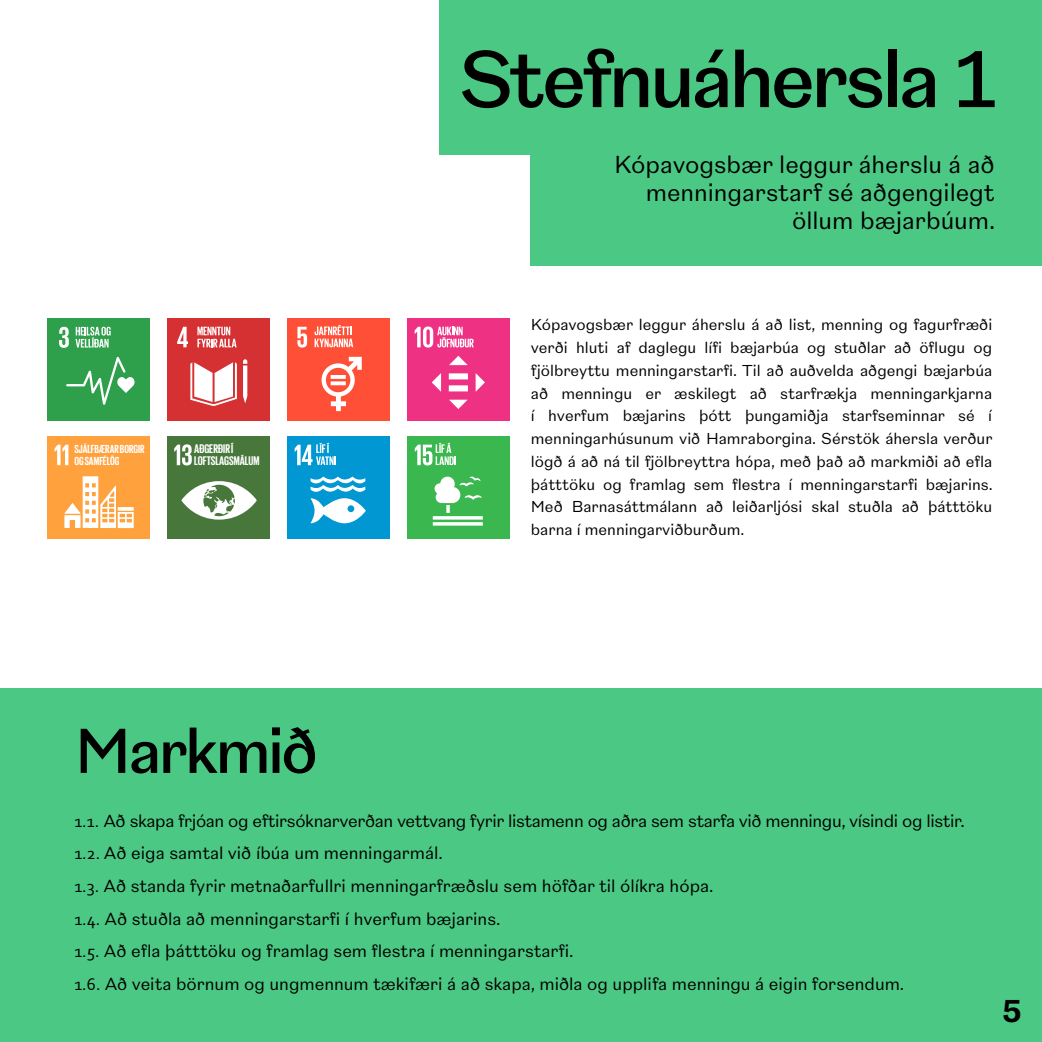
<style>
.page{position:relative;width:1042px;height:1042px;background:#fff}
.page>*{position:absolute;margin:0;border:0;box-sizing:border-box;transform-origin:0 0}
.t1{font:500 79.98px "New Reason";letter-spacing:-.055em;color:#000}
.t2{font:500 63px "New Reason";letter-spacing:-.05em;color:#000}
.t3{font:600 31.5px "New Reason";color:#000}
.t4{font:24.5px/28px "New Reason";color:#000;text-align:right}
.t5{font:17.5px/32.7px "New Reason";color:#000}
.t6{font:15.75px/22.8px "New Reason";color:#000;text-align:justify}
.t7{font:700 12.78px/12.1px "Giorgio Sans";color:#fff}
.t8{font:700 11.9px/12.1px "Giorgio Sans";color:#fff}
.s1{font-family:"Corbel"}
</style>
<div class="page">
<div style="left:530px;top:0;width:512px;height:266px;background:#4bc984"></div>
<div style="left:0;top:689px;width:1042px;height:353px;background:#4bc984"></div>
<div style="left:439px;top:0;width:541px;height:154px;background:#4bc984"></div>
<div style="left:47px;top:318px;width:102px;height:102px;background:#2e9f4a"></div>
<svg style="left:59px;top:327px;width:10px;height:21px"></svg>
<svg style="left:66px;top:357px;width:69px;height:48px"></svg>
<svg style="left:75px;top:327px;width:36px;height:20px"></svg>
<div style="left:167px;top:318px;width:102px;height:102px;background:#d53133"></div>
<svg style="left:177px;top:327px;width:11px;height:20px"></svg>
<svg style="left:243px;top:359px;width:4px;height:44px"></svg>
<svg style="left:190px;top:362px;width:47px;height:44px"></svg>
<svg style="left:197px;top:327px;width:40px;height:20px"></svg>
<div style="left:287px;top:318px;width:102px;height:102px;background:#ff4f36"></div>
<svg style="left:297px;top:327px;width:10px;height:20px"></svg>
<svg style="left:321px;top:357px;width:41px;height:54px"></svg>
<svg style="left:331px;top:375px;width:15px;height:4px"></svg>
<svg style="left:331px;top:381px;width:15px;height:4px"></svg>
<svg style="left:314px;top:325px;width:39px;height:22px"></svg>
<div style="left:407px;top:318px;width:102px;height:102px;background:#ef3184"></div>
<svg style="left:415px;top:326px;width:59px;height:21px"></svg>
<div style="left:449px;top:385px;width:19px;height:6px;background:#fff"></div>
<div style="left:449px;top:373px;width:19px;height:6px;background:#fff"></div>
<svg style="left:449px;top:356px;width:18px;height:9px"></svg>
<svg style="left:476px;top:373px;width:9px;height:19px"></svg>
<svg style="left:449px;top:400px;width:18px;height:9px"></svg>
<svg style="left:432px;top:373px;width:9px;height:19px"></svg>
<div style="left:47px;top:436px;width:102px;height:102px;background:#ffa13c"></div>
<svg style="left:55px;top:445px;width:13px;height:20px"></svg>
<svg style="left:64px;top:476px;width:70px;height:52px"></svg>
<div style="left:167px;top:436px;width:102px;height:102px;background:#48773c"></div>
<svg style="left:174px;top:444px;width:18px;height:21px"></svg>
<svg style="left:181px;top:481px;width:76px;height:38px"></svg>
<div style="left:287px;top:436px;width:102px;height:102px;background:#0097d2"></div>
<svg style="left:310px;top:476px;width:56px;height:47px"></svg>
<svg style="left:295px;top:443px;width:41px;height:22px"></svg>
<div style="left:407px;top:436px;width:102px;height:102px;background:#3ab74f"></div>
<hr style="left:433px;top:516px;width:50px;height:3px;background:#fff">
<svg style="left:433px;top:522px;width:50px;height:4px"></svg>
<svg style="left:434px;top:477px;width:47px;height:36px"></svg>
<svg style="left:415px;top:443px;width:41px;height:22px"></svg>
<hr style="left:0;top:0;width:1px;height:1042px;background:#4bc984">
<p class="t8" style="left:74px;top:443px;width:72px">SJÁLFBÆRAR BORGIR<br>OG SAMFÉLÖG</p>
<p class="t7" style="left:194px;top:442px;width:67px">AÐGERÐIR Í<br>LOFTSLAGSMÁLUM</p>
<h1 class="t1" style="left:458px;top:32px;width:539px">Stefnuáhersla 1</h1>
<h3 class="t4" style="left:614px;top:151px;width:383px">Kópavogsbær leggur áherslu á að menningarstarf sé aðgengilegt öllum bæjarbúum.</h3>
<p class="t6" style="left:531px;top:314px;width:463px">Kópavogsbær leggur áherslu á að list, menning og fagurfræði verði hluti af daglegu lífi bæjarbúa og stuðlar að öflugu og fjölbreyttu menningarstarfi. Til að auðvelda aðgengi bæjarbúa að menningu er æskilegt að starfrækja menningarkjarna í hverfum bæjarins þótt þungamiðja starfseminnar sé í menningarhúsunum við Hamraborgina. Sérstök áhersla verður lögð á að ná til fjölbreyttra hópa, með það að markmiði að efla þátttöku og framlag sem flestra í menningarstarfi bæjarins.<br>Með Barnasáttmálann að leiðarljósi skal stuðla að þátttöku barna í menningarviðburðum.</p>
<h2 class="t2" style="left:74px;top:714px;width:245px">Markmið</h2>
<p class="t5" style="left:74px;top:805px;width:892px"><span class="s1">1.1.</span> Að skapa frjóan og eftirsóknarverðan vettvang fyrir listamenn og aðra sem starfa við menningu, vísindi og listir.<br><span class="s1">1.2.</span> Að eiga samtal við íbúa um menningarmál.<br><span class="s1">1.3.</span> Að standa fyrir metnaðarfullri menningarfræðslu sem höfðar til ólíkra hópa.<br><span class="s1">1.4.</span> Að stuðla að menningarstarfi í hverfum bæjarins.<br><span class="s1">1.5.</span> Að efla þátttöku og framlag sem flestra í menningarstarfi.<br><span class="s1">1.6.</span> Að veita börnum og ungmennum tækifæri á að skapa, miðla og upplifa menningu á eigin forsendum.</p>
<h3 class="t3" style="left:1002px;top:992px;width:21px">5</h3>
</div>
